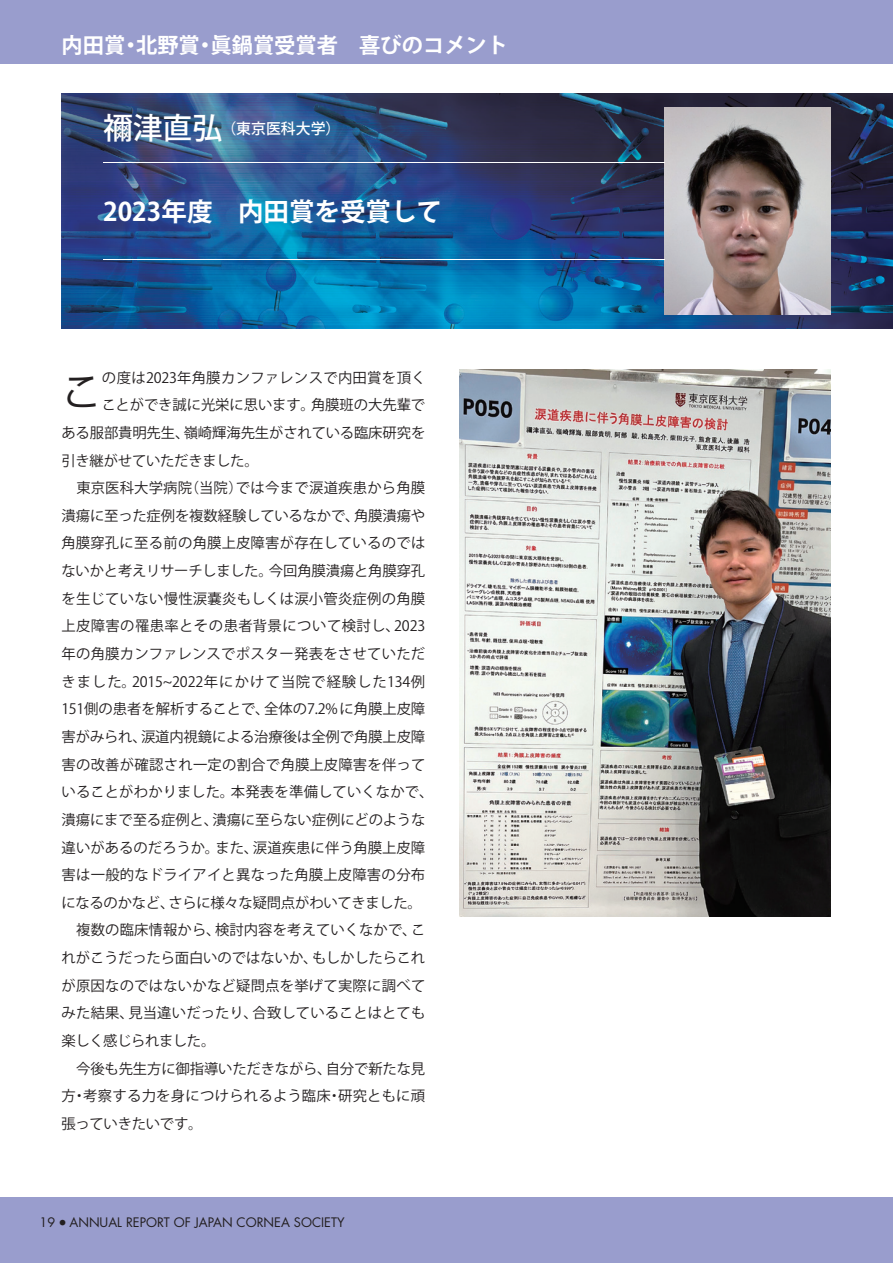
<style>
.page{position:relative;width:893px;height:1263px;background:#fff}
.page>*{position:absolute;margin:0;border:0;box-sizing:border-box;transform-origin:0 0}
.t1{font:42px "Koz Go Pro";color:#231f20}
.t2{font:700 25.5px "Koz Go Pro";color:#fff}
.t3{font:700 21.3px "Koz Go Pro";color:#fff}
.t4{font:500 14.85px "Koz Go Pro";color:#fff}
.t5{font:14.4px "Koz Go Pro";color:#231f20}
.t6{font:14.4px "Koz Go Pro";letter-spacing:.02em;color:#231f20}
.t7{font:14.4px "Koz Go Pro";letter-spacing:-.02em;color:#231f20}
.t8{font:14.4px "Koz Go Pro";letter-spacing:.045em;color:#231f20}
.t9{font:14.4px "Koz Go Pro";letter-spacing:-.03em;color:#231f20}
.t10{font:12.75px "Futura";color:#231f20}
.s1{font-size:29.7px}
</style>
<div class="page">
<div style="left:0;top:1197px;width:893px;height:66px;background:#999dcd"></div>
<div style="left:0;top:0;width:893px;height:64px;background:#999dcd"></div>
<img style="left:62px;top:94px;width:831px;height:234px">
<img style="left:664px;top:107px;width:166px;height:208px">
<img style="left:460px;top:370px;width:370px;height:547px">
<hr style="left:103px;top:259px;width:561px;height:1px;background:#fff">
<hr style="left:103px;top:162px;width:561px;height:1px;background:#fff">
<h3 class="t3" style="left:62px;top:31px;width:448px">内田賞・北野賞・眞鍋賞受賞者　喜びのコメント</h3>
<p class="t4" style="left:103px;top:119px;width:239px"><span class="s1">禰津直弘</span> （東京医科大学）</p>
<h2 class="t2" style="left:103px;top:195px;width:341px">2023年度　内田賞を受賞して</h2>
<h1 class="t1" style="left:61px;top:364px;width:43px">こ</h1>
<p class="t5" style="left:102px;top:368px;width:325px">の度は2023年角膜カンファレンスで内田賞を頂く</p>
<p class="t5" style="left:102px;top:396px;width:325px">ことができ誠に光栄に思います。角膜班の大先輩で</p>
<p class="t5" style="left:62px;top:423px;width:365px">ある服部貴明先生、嶺崎輝海先生がされている臨床研究を</p>
<p class="t7" style="left:62px;top:451px;width:199px">引き継がせていただきました。</p>
<p class="t5" style="left:62px;top:479px;width:365px">　東京医科大学病院（当院）では今まで涙道疾患から角膜</p>
<p class="t5" style="left:62px;top:506px;width:365px">潰瘍に至った症例を複数経験しているなかで、角膜潰瘍や</p>
<p class="t5" style="left:62px;top:534px;width:365px">角膜穿孔に至る前の角膜上皮障害が存在しているのでは</p>
<p class="t5" style="left:62px;top:561px;width:365px">ないかと考えリサーチしました。今回角膜潰瘍と角膜穿孔</p>
<p class="t5" style="left:62px;top:589px;width:365px">を生じていない慢性涙嚢炎もしくは涙小管炎症例の角膜</p>
<p class="t6" style="left:62px;top:617px;width:365px">上皮障害の罹患率とその患者背景について検討し、2023</p>
<p class="t5" style="left:62px;top:644px;width:365px">年の角膜カンファレンスでポスター発表をさせていただ</p>
<p class="t8" style="left:61px;top:672px;width:365px">きました。2015~2022年にかけて当院で経験した134例</p>
<p class="t5" style="left:61px;top:700px;width:365px">151側の患者を解析することで、全体の7.2%に角膜上皮障</p>
<p class="t5" style="left:62px;top:727px;width:365px">害がみられ、涙道内視鏡による治療後は全例で角膜上皮障</p>
<p class="t6" style="left:62px;top:755px;width:365px">害の改善が確認され一定の割合で角膜上皮障害を伴って</p>
<p class="t5" style="left:61px;top:783px;width:374px">いることがわかりました。本発表を準備していくなかで、</p>
<p class="t5" style="left:62px;top:810px;width:365px">潰瘍にまで至る症例と、潰瘍に至らない症例にどのような</p>
<p class="t5" style="left:62px;top:838px;width:365px">違いがあるのだろうか。また、涙道疾患に伴う角膜上皮障</p>
<p class="t5" style="left:62px;top:865px;width:365px">害は一般的なドライアイと異なった角膜上皮障害の分布</p>
<p class="t7" style="left:61px;top:893px;width:362px">になるのかなど、さらに様々な疑問点がわいてきました。</p>
<p class="t5" style="left:62px;top:921px;width:365px">　複数の臨床情報から、検討内容を考えていくなかで、こ</p>
<p class="t5" style="left:62px;top:948px;width:365px">れがこうだったら面白いのではないか、もしかしたらこれ</p>
<p class="t5" style="left:62px;top:976px;width:365px">が原因なのではないかなど疑問点を挙げて実際に調べて</p>
<p class="t5" style="left:62px;top:1004px;width:365px">みた結果、見当違いだったり、合致していることはとても</p>
<p class="t9" style="left:62px;top:1031px;width:155px">楽しく感じられました。</p>
<p class="t5" style="left:62px;top:1059px;width:365px">　今後も先生方に御指導いただきながら、自分で新たな見</p>
<p class="t5" style="left:62px;top:1087px;width:365px">方・考察する力を身につけられるよう臨床・研究ともに頑</p>
<p class="t7" style="left:62px;top:1114px;width:143px">張っていきたいです。</p>
<p class="t10" style="left:40px;top:1214px;width:307px">19 <sup>●</sup> ANNUAL REPORT OF JAPAN CORNEA SOCIETY</p>
</div>
